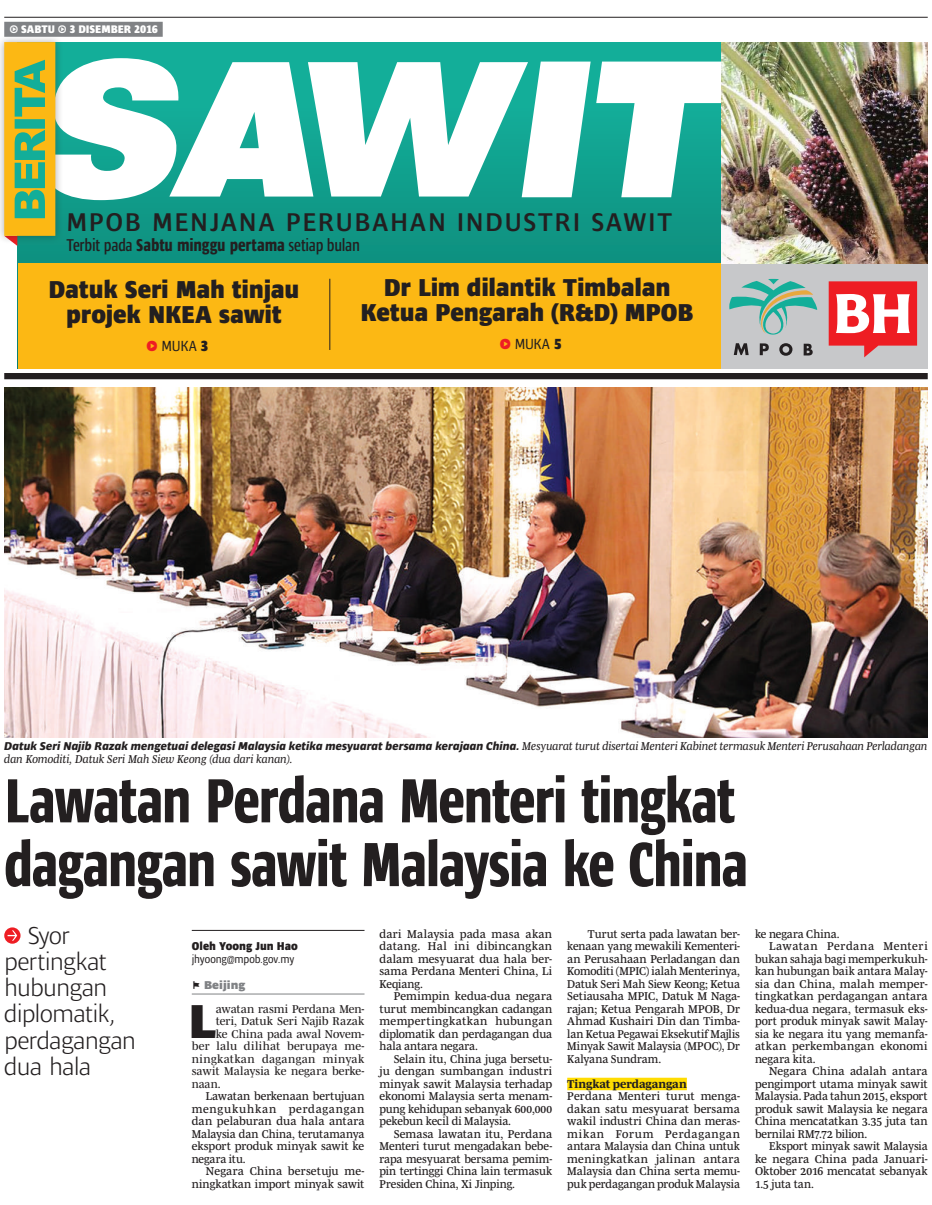
<style>
.page{position:relative;width:932px;height:1205px;background:#fff}
.page>*{position:absolute;margin:0;border:0;box-sizing:border-box;transform-origin:0 0}
.t1{font:800 63.75px/63.8px "Ardoise Ptf Tight";letter-spacing:-.03em;color:#231f20;scale:.96 1}
.t2{font:800 48.62px "Ardoise Ptf";color:#231f20}
.t3{font:600 26.25px "Ardoise Ptf";letter-spacing:.065em;color:#231f20;scale:.94 1}
.t4{font:800 condensed 25px/25px "Ardoise Ptf";letter-spacing:-.01em;color:#231f20;text-align:center}
.t5{font:300 25px/26.2px "Ardoise Ptf";letter-spacing:-.03em;color:#231f20}
.t6{font:17.5px "Ardoise Ptf Tight Demi";letter-spacing:-.015em;color:#231f20}
.t7{font:condensed 15px "Ardoise Ptf";letter-spacing:-.025em;color:#231f20}
.t8{font:11.62px/12.5px "Mencken OT Text";color:#231f20;text-align:justify}
.t9{font:italic 800 11.62px "Ardoise Ptf";letter-spacing:-.005em;color:#231f20}
.t10{font:11.62px "Mencken OT Subhead";color:#231f20}
.t11{font:italic 11.62px "Mencken OT Text";letter-spacing:-.01em;color:#231f20}
.t12{font:11.62px "Mencken OT Subhead";letter-spacing:.025em;color:#231f20}
.t13{font:11.62px "Mencken OT Text";letter-spacing:.04em;color:#231f20}
.t14{font:condensed 11.62px "Ardoise Ptf";letter-spacing:-.005em;color:#231f20}
.t15{font:700 11.62px "Mencken OT Text";letter-spacing:-.005em;color:#231f20}
.t16{font:800 condensed 11.62px "Ardoise Ptf";letter-spacing:.005em;color:#231f20}
.t17{font:800 11.62px "Ardoise Ptf";color:#808285}
.t18{font:800 condensed 11.25px "Ardoise Ptf";letter-spacing:-.01em;color:#fff}
.s1{font-family:"Ardoise Ptf Tight";font-weight:800}
.s2{font-weight:700;color:#ee1d23}
.s3{font-weight:800}
.s4{font-family:"Mencken OT Text";font-weight:400}
.s5{font-stretch:condensed;color:#231f20}
</style>
<div class="page">
<svg style="left:17px;top:42px;width:705px;height:327px;background:#139a86"></svg>
<svg style="left:64px;top:58px;width:658px;height:142px"></svg>
<div style="left:0;top:34px;width:64px;height:210px;background:#231f20;opacity:.35"></div>
<svg style="left:4px;top:42px;width:51px;height:204px;background:#aab243"></svg>
<div style="left:4px;top:373px;width:924px;height:6px;background:#231f20"></div>
<hr style="left:4px;top:17px;width:924px;height:1px;background:#231f20">
<div style="left:4px;top:22px;width:159px;height:15px;background:#808285"></div>
<div style="left:18px;top:264px;width:704px;height:105px;background:#fcb814"></div>
<div style="left:722px;top:42px;width:206px;height:327px;background:#c7c8ca"></div>
<img style="left:722px;top:42px;width:206px;height:221px">
<svg style="left:829px;top:281px;width:88px;height:76px;background:#ed7377"></svg>
<svg style="left:729px;top:279px;width:88px;height:56px"></svg>
<svg style="left:734px;top:343px;width:15px;height:12px"></svg>
<svg style="left:760px;top:343px;width:9px;height:12px"></svg>
<svg style="left:779px;top:343px;width:13px;height:13px"></svg>
<svg style="left:804px;top:344px;width:9px;height:11px"></svg>
<hr style="left:330px;top:279px;width:1px;height:71px;background:#231f20">
<hr style="left:192px;top:930px;width:172px;height:1px;background:#231f20">
<hr style="left:192px;top:994px;width:172px;height:1px;background:#808285">
<div style="left:567px;top:1077px;width:120px;height:13px;background:#ffdc01"></div>
<svg style="left:4px;top:927px;width:17px;height:17px"></svg>
<svg style="left:8px;top:930px;width:9px;height:11px"></svg>
<img style="left:4px;top:388px;width:924px;height:350px">
<p class="t18" style="left:10px;top:21px;width:150px">− SABTU − 3 DISEMBER 2016</p>
<h3 class="t3" style="left:66px;top:202px;width:646px">MPOB MENJANA PERUBAHAN INDUSTRI SAWIT</h3>
<h3 class="t6" style="left:67px;top:232px;width:295px">Terbit pada <span class="s1">Sabtu minggu pertama</span> setiap bulan</h3>
<h3 class="t4" style="left:49px;top:274px;width:252px">Datuk Seri Mah tinjau projek NKEA sawit</h3>
<p class="t7" style="left:146px;top:334px;width:64px"><span class="s2">≤</span> MUKA <span class="s3">3</span></p>
<h3 class="t4" style="left:361px;top:272px;width:334px">Dr Lim dilantik Timbalan<br>Ketua Pengarah (R&amp;D) MPOB</h3>
<p class="t7" style="left:499px;top:332px;width:64px"><span class="s2">≤</span> MUKA <span class="s3">5</span></p>
<p class="t9" style="left:4px;top:737px;width:925px">Datuk Seri Najib Razak mengetuai delegasi Malaysia ketika mesyuarat bersama kerajaan China. <span class="s4">Mesyuarat turut disertai Menteri Kabinet termasuk Menteri Perusahaan Perladangan</span></p>
<p class="t11" style="left:4px;top:752px;width:290px">dan Komoditi, Datuk Seri Mah Siew Keong (dua dari kanan).</p>
<h1 class="t1" style="left:4px;top:762px;width:777px">Lawatan Perdana Menteri tingkat dagangan sawit Malaysia ke China</h1>
<h3 class="t5" style="left:4px;top:920px;width:133px;text-indent:23px">Syor pertingkat hubungan diplomatik, perdagangan dua hala</h3>
<p class="t16" style="left:192px;top:937px;width:108px">Oleh Yoong Jun Hao</p>
<p class="t14" style="left:192px;top:950px;width:104px">jhyoong@mpob.gov.my</p>
<p class="t17" style="left:192px;top:976px;width:55px"><span class="s5">̌</span> Beijing</p>
<h2 class="t2" style="left:188px;top:985px;width:29px">L</h2>
<p class="t10" style="left:216px;top:1002px;width:150px">awatan rasmi Perdana Men-</p>
<p class="t10" style="left:216px;top:1014px;width:150px">teri, Datuk Seri Najib Razak</p>
<p class="t10" style="left:216px;top:1027px;width:150px">ke China pada awal Novem-</p>
<p class="t10" style="left:192px;top:1039px;width:174px">ber lalu dilihat berupaya me-</p>
<p class="t12" style="left:192px;top:1052px;width:174px">ningkatkan dagangan minyak</p>
<p class="t10" style="left:192px;top:1064px;width:174px">sawit Malaysia ke negara berke-</p>
<p class="t10" style="left:192px;top:1077px;width:30px">naan.</p>
<p class="t8" style="left:192px;top:1090px;width:174px;text-indent:14px">Lawatan berkenaan bertujuan mengukuhkan perdagangan dan pelaburan dua hala antara Malaysia dan China, terutamanya eksport produk minyak sawit ke negara itu.</p>
<p class="t8" style="left:192px;top:1165px;width:174px;text-align:right">Negara China bersetuju me&shy;ningkatkan import minyak sawit</p>
<p class="t8" style="left:379px;top:927px;width:174px">dari Malaysia pada masa akan datang. Hal ini dibincangkan dalam mesyuarat dua hala ber&shy;sama Perdana Menteri China, Li Keqiang.</p>
<p class="t8" style="left:379px;top:990px;width:174px;text-indent:14px">Pemimpin kedua-dua negara turut membincangkan cadangan mempertingkatkan hubungan diplomatik dan perdagangan dua hala antara negara.</p>
<p class="t8" style="left:379px;top:1052px;width:174px;text-indent:14px">Selain itu, China juga bersetu&shy;ju dengan sumbangan industri minyak sawit Malaysia terhadap ekonomi Malaysia serta menam&shy;pung kehidupan sebanyak 600,000 pekebun kecil di Malaysia.</p>
<p class="t8" style="left:379px;top:1127px;width:174px;text-indent:14px">Semasa lawatan itu, Perdana Menteri turut mengadakan bebe&shy;rapa mesyuarat bersama pemim&shy;pin tertinggi China lain termasuk Presiden China, Xi Jinping.</p>
<p class="t8" style="left:567px;top:927px;width:174px;text-indent:21px">Turut serta pada lawatan ber&shy;kenaan yang mewakili Kementeri&shy;an Perusahaan Perladangan dan Komoditi (MPIC) ialah Menterinya, Datuk Seri Mah Siew Keong; Ketua Setiausaha MPIC, Datuk M Naga&shy;rajan; Ketua Pengarah MPOB, Dr Ahmad Kushairi Din dan Timba&shy;lan Ketua Pegawai Eksekutif Majlis Minyak Sawit Malaysia (MPOC), Dr Kalyana Sundram.</p>
<p class="t15" style="left:567px;top:1077px;width:121px">Tingkat perdagangan</p>
<p class="t8" style="left:567px;top:1090px;width:174px">Perdana Menteri turut menga&shy;dakan satu mesyuarat bersama wakil industri China dan meras&shy;mikan Forum Perdagangan antara Malaysia dan China untuk meningkatkan jalinan antara Malaysia dan China serta memu&shy;puk perdagangan produk Malaysia</p>
<p class="t8" style="left:755px;top:927px;width:86px">ke negara China.</p>
<p class="t13" style="left:769px;top:939px;width:160px">Lawatan Perdana Menteri</p>
<p class="t8" style="left:755px;top:952px;width:174px">bukan sahaja bagi memperkukuh-</p>
<p class="t8" style="left:755px;top:965px;width:174px">kan hubungan baik antara Malay-</p>
<p class="t8" style="left:755px;top:977px;width:174px">sia dan China, malah memper-</p>
<p class="t8" style="left:755px;top:990px;width:174px">tingkatkan perdagangan antara</p>
<p class="t8" style="left:755px;top:1002px;width:174px">kedua-dua negara, termasuk eks-</p>
<p class="t8" style="left:755px;top:1015px;width:174px">port produk minyak sawit Malay-</p>
<p class="t8" style="left:755px;top:1027px;width:174px">sia ke negara itu yang memanfa-</p>
<p class="t8" style="left:755px;top:1040px;width:174px">atkan perkembangan ekonomi</p>
<p class="t8" style="left:755px;top:1052px;width:62px">negara kita.</p>
<p class="t8" style="left:769px;top:1065px;width:160px">Negara China adalah antara</p>
<p class="t8" style="left:755px;top:1077px;width:174px">pengimport utama minyak sawit</p>
<p class="t8" style="left:755px;top:1090px;width:174px">Malaysia. Pada tahun 2015, eksport</p>
<p class="t8" style="left:755px;top:1102px;width:174px">produk sawit Malaysia ke negara</p>
<p class="t8" style="left:755px;top:1115px;width:174px">China mencatatkan 3.35 juta tan</p>
<p class="t8" style="left:755px;top:1127px;width:114px">bernilai RM7.72 bilion.</p>
<p class="t8" style="left:769px;top:1140px;width:160px">Eksport minyak sawit Malaysia</p>
<p class="t8" style="left:755px;top:1152px;width:174px">ke negara China pada Januari-</p>
<p class="t8" style="left:755px;top:1165px;width:174px">Oktober 2016 mencatat sebanyak</p>
<p class="t8" style="left:755px;top:1177px;width:60px">1.5 juta tan.</p>
</div>
